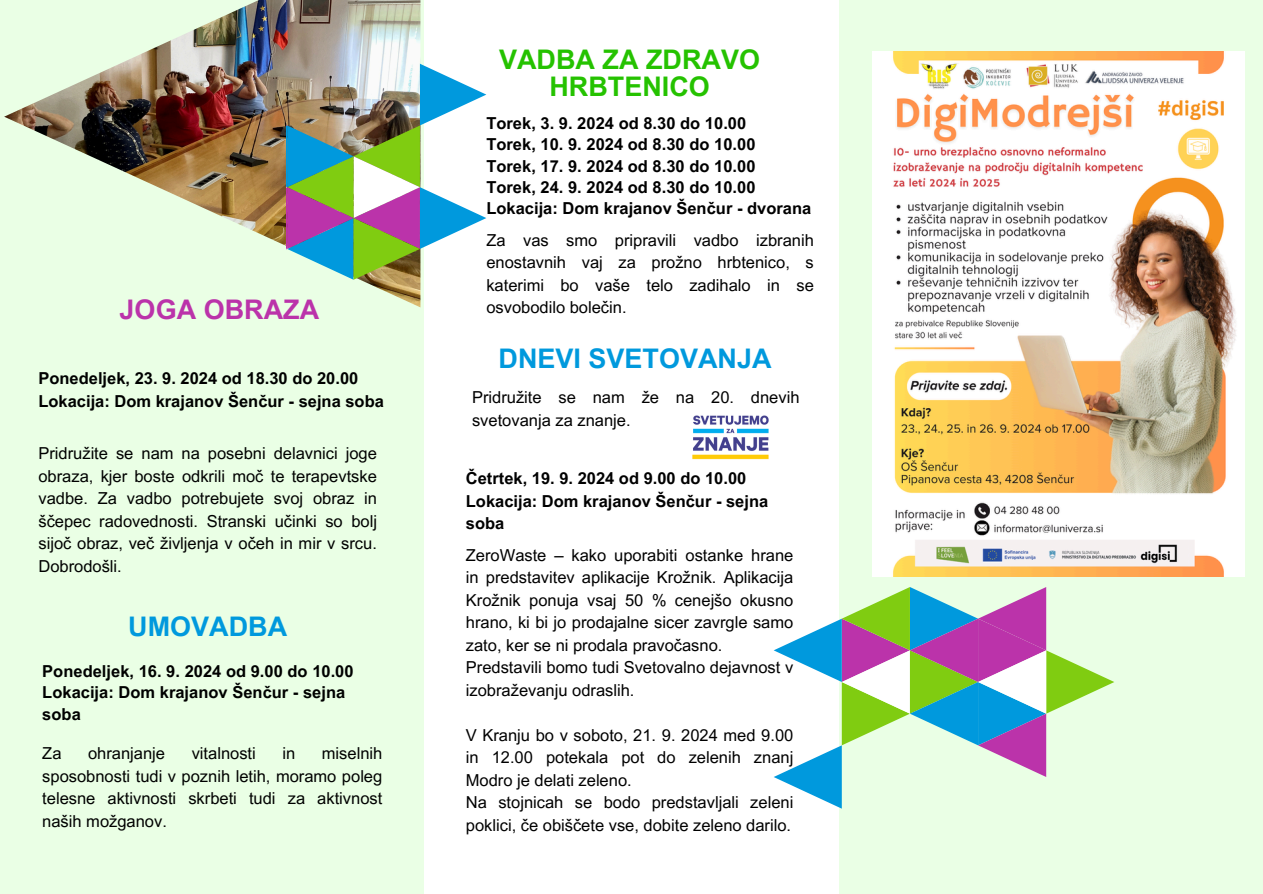
<style>
.page{position:relative;width:1263px;height:894px;background:#fff}
.page>*{position:absolute;margin:0;border:0;box-sizing:border-box;transform-origin:0 0}
.t1{font:700 27px "Arial MT Pro";color:#09d}
.t2{font:700 27px/27px "Arial MT Pro";color:#25c200;text-align:center}
.t3{font:700 27px "Arial MT Pro";color:#b3a}
.t4{font:16.5px/22.5px "Arial MT Pro";color:#000;text-align:justify}
.t5{font:700 16.5px/21.3px "Arial MT Pro";color:#000}
</style>
<div class="page">
<div style="left:0;top:0;width:1263px;height:893px;background:#eaffe5"></div>
<div style="left:424px;top:0;width:415px;height:893px;background:#fff"></div>
<img style="left:4px;top:0;width:416px;height:307px">
<img style="left:286px;top:64px;width:200px;height:216px">
<svg style="left:774px;top:587px;width:340px;height:221px"></svg>
<img style="left:692px;top:415px;width:77px;height:45px">
<img style="left:873px;top:51px;width:371px;height:525px">
<p class="t3" style="left:120px;top:300px;width:201px">JOGA OBRAZA</p>
<p class="t5" style="left:38px;top:369px;width:347px;line-height:22.5px">Ponedeljek, 23. 9. 2024 od 18.30 do 20.00<br>Lokacija: Dom krajanov Šenčur - sejna soba</p>
<p class="t4" style="left:38px;top:444px;width:340px">Pridružite se nam na posebni delavnici joge obraza, kjer boste odkrili moč te terapevtske vadbe. Za vadbo potrebujete svoj obraz in ščepec radovednosti. Stranski učinki so bolj sijoč obraz, več življenja v očeh in mir v srcu.<br>Dobrodošli.</p>
<p class="t1" style="left:128px;top:616px;width:160px">UMOVADBA</p>
<p class="t5" style="left:42px;top:662px;width:313px">Ponedeljek, 16. 9. 2024 od 9.00 do 10.00<br>Lokacija: Dom krajanov Šenčur - sejna soba</p>
<p class="t4" style="left:42px;top:744px;width:342px;text-indent:280px">miselnih sposobnosti tudi v poznih letih, moramo poleg telesne aktivnosti skrbeti tudi za aktivnost naših možganov.</p>
<p class="t4" style="left:42px;top:744px;width:21px">Za</p>
<p class="t4" style="left:88px;top:744px;width:78px">ohranjanje</p>
<p class="t4" style="left:192px;top:744px;width:66px">vitalnosti</p>
<p class="t4" style="left:282px;top:744px;width:14px">in</p>
<p class="t2" style="left:499px;top:50px;width:262px">VADBA ZA ZDRAVO<br>HRBTENICO</p>
<p class="t5" style="left:486px;top:114px;width:327px">Torek, 3. 9. 2024 od 8.30 do 10.00<br>Torek, 10. 9. 2024 od 8.30 do 10.00<br>Torek, 17. 9. 2024 od 8.30 do 10.00<br>Torek, 24. 9. 2024 od 8.30 do 10.00<br>Lokacija: Dom krajanov Šenčur - dvorana</p>
<h1 class="t4" style="left:486px;top:231px;width:329px">Za vas smo pripravili vadbo izbranih enostavnih vaj za prožno hrbtenico, s katerimi bo vaše telo zadihalo in se osvobodilo bolečin.</h1>
<h3 class="t1" style="left:498px;top:348px;width:275px">DNEVI SVETOVANJA</h3>
<h1 class="t4" style="left:472px;top:388px;width:329px">Pridružite se nam že na 20. dnevih svetovanja za znanje.</h1>
<p class="t5" style="left:466px;top:469px;width:304px;line-height:22.5px">Četrtek, 19. 9. 2024 od 9.00 do 10.00<br>Lokacija: Dom krajanov Šenčur - sejna soba</p>
<p class="t4" style="left:466px;top:545px;width:329px">ZeroWaste – kako uporabiti ostanke hrane in predstavitev aplikacije Krožnik. Aplikacija Krožnik ponuja vsaj 50 % cenejšo okusno hrano, ki bi jo prodajalne sicer zavrgle samo zato, ker se ni prodala pravočasno.</p>
<h1 class="t4" style="left:466px;top:658px;width:329px">Predstavili bomo tudi Svetovalno dejavnost v izobraževanju odraslih.</h1>
<p class="t4" style="left:466px;top:725px;width:329px">V Kranju bo v soboto, 21. 9. 2024 med 9.00 in 12.00 potekala pot do zelenih znanj Modro je delati zeleno.</p>
<h3 class="t4" style="left:466px;top:793px;width:329px">Na stojnicah se bodo predstavljali zeleni poklici, če obiščete vse, dobite zeleno darilo.</h3>
</div>
